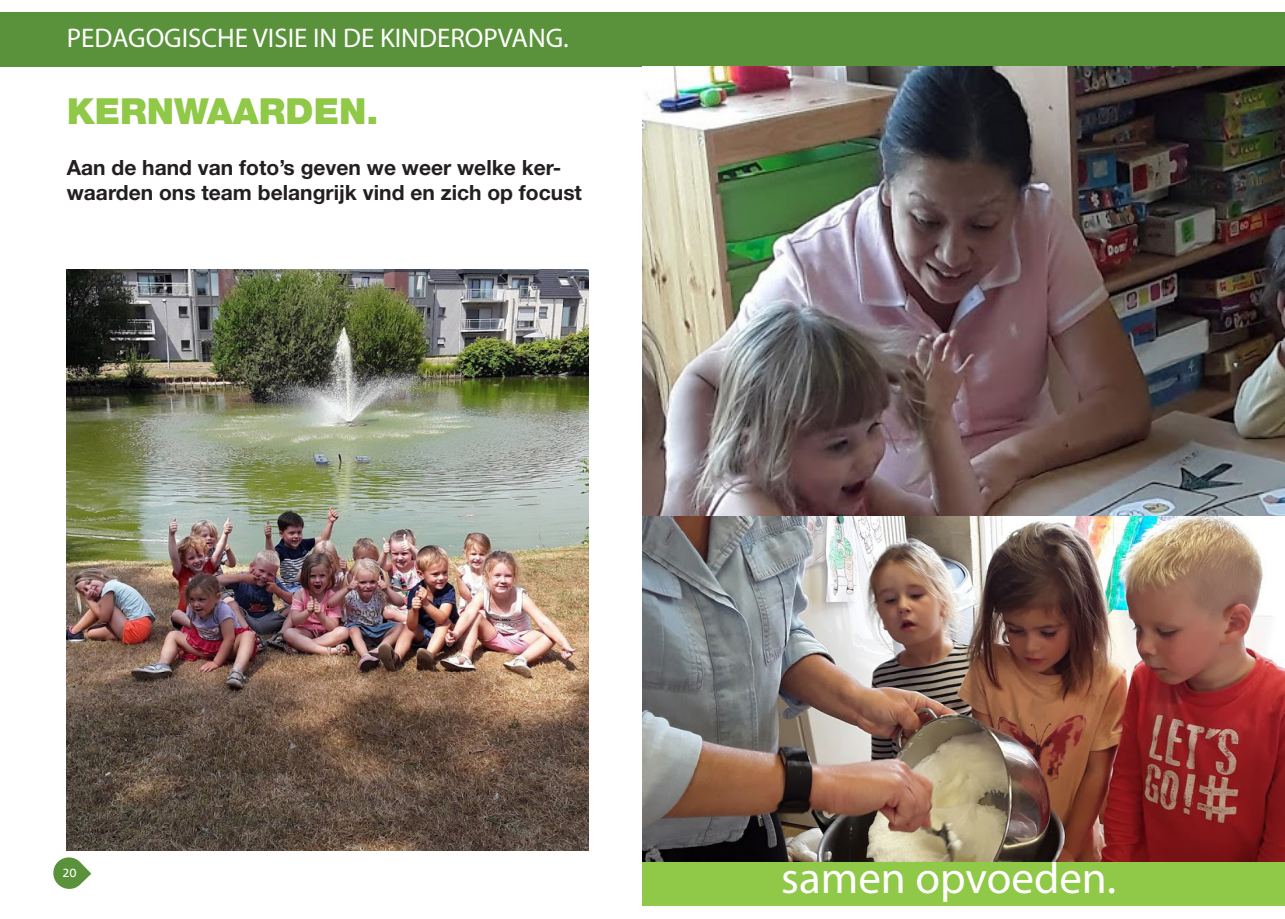
<style>
.page{position:relative;width:1285px;height:919px;background:#fff}
.page>*{position:absolute;margin:0;border:0;box-sizing:border-box;transform-origin:0 0}
.t1{font:45px "Myriad Pro";color:#fff}
.t2{font:900 36px "Helvetica Neue LT Std";color:#90c848}
.t3{font:27px "Myriad Pro";color:#fff}
.t4{font:700 21px/25.2px "Helvetica Neue LT Std";color:#231f20}
.t5{font:500 12px "Relato Sans OT";color:#fff}
</style>
<div class="page">
<svg style="left:53px;top:857px;width:38px;height:31px"></svg>
<div style="left:0;top:13px;width:1284px;height:54px;background:#59923a"></div>
<div style="left:642px;top:855px;width:642px;height:50px;background:#90c848"></div>
<img style="left:642px;top:516px;width:642px;height:345px">
<img style="left:67px;top:270px;width:521px;height:580px">
<img style="left:642px;top:67px;width:642px;height:449px">
<p class="t3" style="left:67px;top:22px;width:503px">PEDAGOGISCHE VISIE IN DE KINDEROPVANG.</p>
<p class="t2" style="left:67px;top:90px;width:313px">KERNWAARDEN.</p>
<p class="t4" style="left:67px;top:154px;width:516px">Aan de hand van foto’s geven we weer welke ker&shy;waarden ons team belangrijk vind en zich op focust</p>
<p class="t5" style="left:63px;top:865px;width:15px">20</p>
<p class="t1" style="left:781px;top:850px;width:336px">samen opvoeden.</p>
</div>
